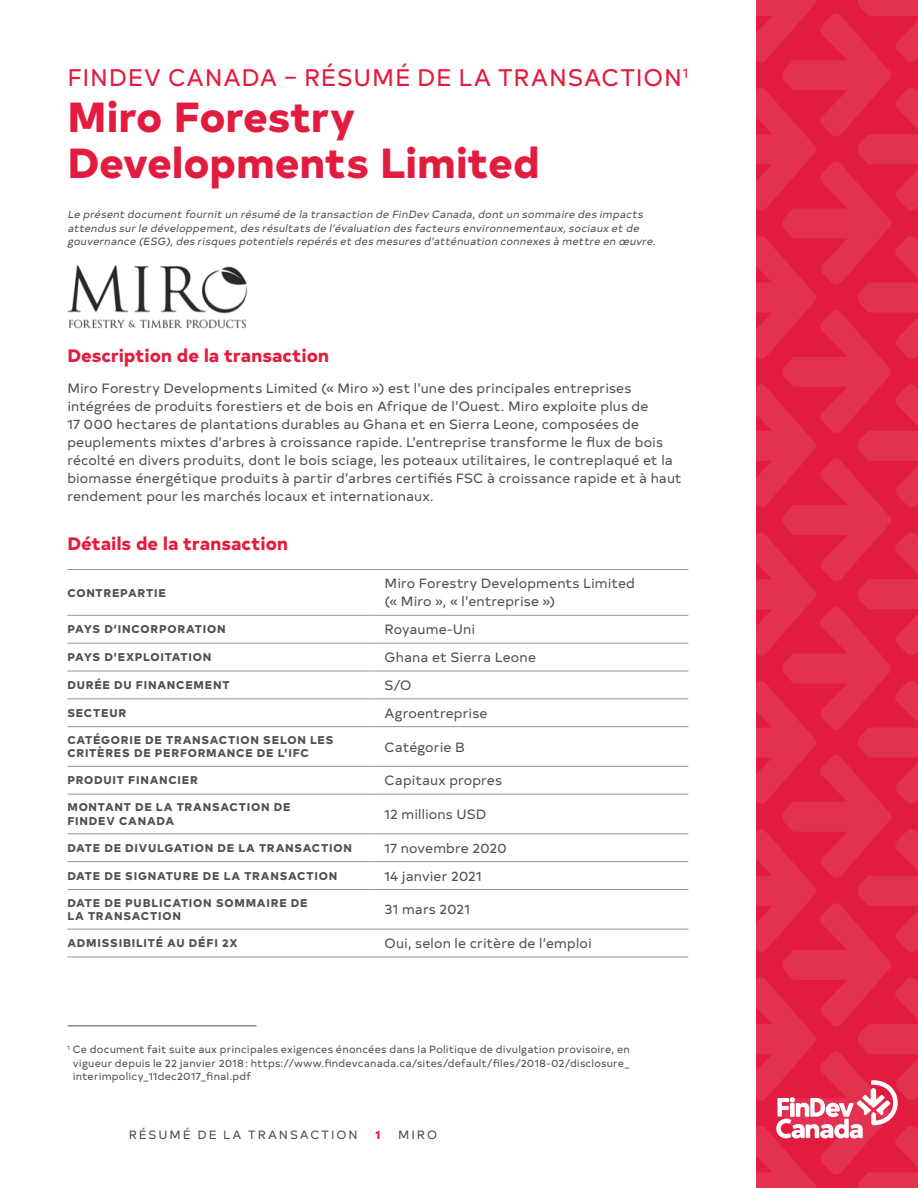
<style>
.page{position:relative;width:918px;height:1188px;background:#fff}
.page>*{position:absolute;margin:0;border:0;box-sizing:border-box;transform-origin:0 0}
.t1{font:800 42px/46.2px "Typold";color:#e21c3f}
.H1_-_Accent{font:24px "Typold";letter-spacing:.035em;color:#e21c3f}
.t2{font:800 18px "Typold";letter-spacing:.005em;color:#e21c3f}
.Body_copy{font:13.5px/18px "Typold";letter-spacing:.01em;color:#4f5153}
.t3{font:12px "Typold";letter-spacing:.165em;color:#4f5153}
.t4{font:800 12px "Typold";color:#e21c3f}
.Table_-_Category{font:800 11.25px/13.5px "Typold";letter-spacing:.07em;color:#4f5153}
.Intro_paragraph{font:italic 10.5px/13.5px "Typold";color:#4f5153}
.Source_-_With_Rule{font:10.5px/13.5px "Typold";letter-spacing:.02em;color:#4f5153;text-align:justify}
</style>
<div class="page">
<svg style="left:756px;top:0;width:162px;height:1188px;background:#e2294a"></svg>
<hr style="left:67px;top:569px;width:304px;height:1px;background:#969597">
<hr style="left:371px;top:569px;width:317px;height:1px;background:#969597">
<hr style="left:67px;top:615px;width:304px;height:1px;background:#969597">
<hr style="left:371px;top:615px;width:317px;height:1px;background:#969597">
<hr style="left:67px;top:643px;width:304px;height:1px;background:#969597">
<hr style="left:371px;top:643px;width:317px;height:1px;background:#969597">
<hr style="left:67px;top:671px;width:304px;height:1px;background:#969597">
<hr style="left:371px;top:671px;width:317px;height:1px;background:#969597">
<hr style="left:67px;top:698px;width:304px;height:1px;background:#969597">
<hr style="left:371px;top:698px;width:317px;height:1px;background:#969597">
<hr style="left:67px;top:726px;width:304px;height:1px;background:#969597">
<hr style="left:371px;top:726px;width:317px;height:1px;background:#969597">
<hr style="left:67px;top:766px;width:304px;height:1px;background:#969597">
<hr style="left:371px;top:766px;width:317px;height:1px;background:#969597">
<hr style="left:67px;top:794px;width:304px;height:1px;background:#969597">
<hr style="left:371px;top:794px;width:317px;height:1px;background:#969597">
<hr style="left:67px;top:833px;width:304px;height:1px;background:#969597">
<hr style="left:371px;top:833px;width:317px;height:1px;background:#969597">
<hr style="left:67px;top:861px;width:304px;height:1px;background:#969597">
<hr style="left:371px;top:861px;width:317px;height:1px;background:#969597">
<hr style="left:67px;top:889px;width:304px;height:1px;background:#969597">
<hr style="left:371px;top:889px;width:317px;height:1px;background:#969597">
<hr style="left:67px;top:929px;width:304px;height:1px;background:#969597">
<hr style="left:371px;top:929px;width:317px;height:1px;background:#969597">
<hr style="left:67px;top:957px;width:304px;height:1px;background:#969597">
<hr style="left:371px;top:957px;width:317px;height:1px;background:#969597">
<hr style="left:68px;top:1025px;width:188px;height:1px;background:#4f5153">
<img style="left:68px;top:265px;width:180px;height:64px">
<p class="H1_-_Accent" style="left:67px;top:58px;width:623px">FINDEV CANADA – RÉSUMÉ DE LA TRANSACTION<sup>1</sup></p>
<h1 class="t1" style="left:67px;top:89px;width:474px">Miro Forestry<br>Developments Limited</h1>
<p class="Intro_paragraph" style="left:67px;top:207px;width:592px">Le présent document fournit un résumé de la transaction de FinDev Canada,dont un sommaire des impacts attendus surle développement,des résultats de l’évaluation des facteurs environnementaux,sociaux et de gouvernance (ESG),des risques potentiels repérés et des mesures d’atténuation connexes à mettre en œuvre.</p>
<h2 class="t2" style="left:67px;top:340px;width:263px">Description de la transaction</h2>
<p class="Body_copy" style="left:67px;top:378px;width:616px">Miro Forestry Developments Limited (« Miro ») est l’une des principales entreprises intégrées de produits forestiers et de bois en Afrique de l’Ouest. Miro exploite plus de<br>17 000 hectares de plantations durables au Ghana et en Sierra Leone, composées de peuplements mixtes d’arbres à croissance rapide. L’entreprise transforme le flux de bois récolté en divers produits, dont le bois sciage, les poteaux utilitaires, le contreplaqué et la biomasse énergétique produits à partir d’arbres certifiés FSC à croissance rapide et à haut rendement pour les marchés locaux et internationaux.</p>
<h2 class="t2" style="left:67px;top:528px;width:222px">Détails de la transaction</h2>
<p class="Table_-_Category" style="left:67px;top:585px;width:100px">CONTREPARTIE</p>
<p class="Body_copy" style="left:385px;top:574px;width:252px">Miro Forestry Developments Limited (« Miro », « l’entreprise »)</p>
<p class="Table_-_Category" style="left:67px;top:621px;width:160px">PAYS D’INCORPORATION</p>
<p class="Body_copy" style="left:385px;top:619px;width:92px">Royaume‑Uni</p>
<p class="Table_-_Category" style="left:67px;top:649px;width:145px">PAYS D’EXPLOITATION</p>
<p class="Body_copy" style="left:385px;top:647px;width:153px">Ghana et Sierra Leone</p>
<p class="Table_-_Category" style="left:67px;top:677px;width:164px">DURÉE DU FINANCEMENT</p>
<p class="Body_copy" style="left:385px;top:675px;width:28px">S/O</p>
<p class="Table_-_Category" style="left:67px;top:705px;width:60px">SECTEUR</p>
<p class="Body_copy" style="left:385px;top:703px;width:105px">Agroentreprise</p>
<p class="Table_-_Category" style="left:67px;top:732px;width:268px">CATÉGORIE DE TRANSACTION SELON LES<br>CRITÈRES DE PERFORMANCE DE L’IFC</p>
<p class="Body_copy" style="left:385px;top:737px;width:82px">Catégorie B</p>
<p class="Table_-_Category" style="left:67px;top:772px;width:132px">PRODUIT FINANCIER</p>
<p class="Body_copy" style="left:385px;top:770px;width:119px">Capitaux propres</p>
<p class="Table_-_Category" style="left:67px;top:799px;width:225px">MONTANT DE LA TRANSACTION DE<br>FINDEV CANADA</p>
<p class="Body_copy" style="left:385px;top:804px;width:103px">12 millions USD</p>
<p class="Table_-_Category" style="left:67px;top:840px;width:286px">DATE DE DIVULGATION DE LA TRANSACTION</p>
<p class="Body_copy" style="left:385px;top:838px;width:124px">17 novembre 2020</p>
<p class="Table_-_Category" style="left:67px;top:868px;width:271px">DATE DE SIGNATURE DE LA TRANSACTION</p>
<p class="Body_copy" style="left:385px;top:866px;width:99px">14 janvier 2021</p>
<p class="Table_-_Category" style="left:67px;top:895px;width:242px">DATE DE PUBLICATION SOMMAIRE DE<br>LA TRANSACTION</p>
<p class="Body_copy" style="left:385px;top:900px;width:87px">31 mars 2021</p>
<p class="Table_-_Category" style="left:67px;top:935px;width:172px">ADMISSIBILITÉ AU DÉFI 2X</p>
<p class="Body_copy" style="left:385px;top:933px;width:209px">Oui, selon le critère de l’emploi</p>
<p class="Source_-_With_Rule" style="left:73px;top:1042px;width:559px;text-indent:-5px"><sup>1</sup> Ce document fait suite aux principales exigences énoncées dans la Politique de divulgation provisoire, en vigueur depuis le 22 janvier 2018 : https://www.findevcanada.ca/sites/default/files/2018‑02/disclosure_ interimpolicy_11dec2017_final.pdf</p>
<p class="t3" style="left:129px;top:1125px;width:231px">RÉSUMÉ DE LA TRANSACTION</p>
<p class="t4" style="left:375px;top:1124px;width:7px">1</p>
<p class="t3" style="left:398px;top:1125px;width:40px">MIRO</p>
</div>
